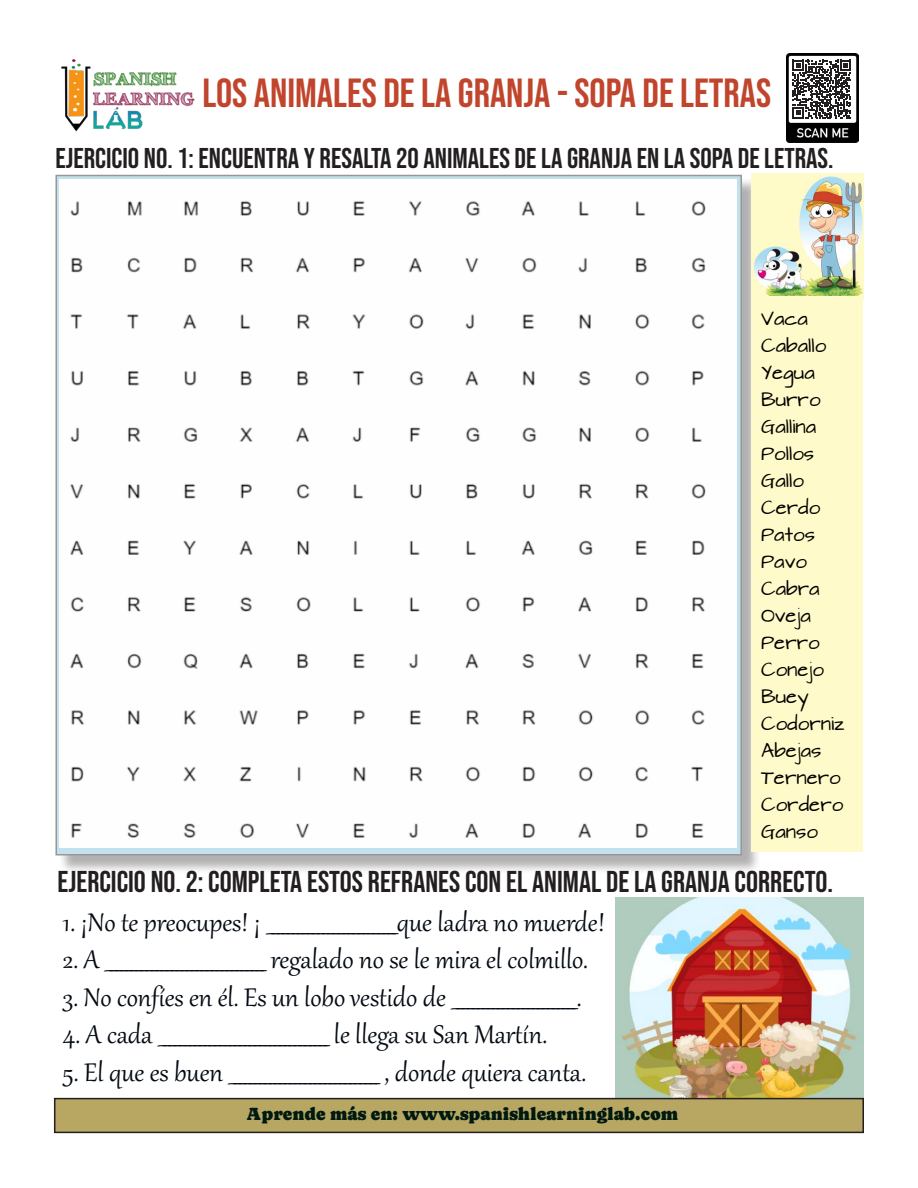
<style>
.page{position:relative;width:918px;height:1188px;background:#fff}
.page>*{position:absolute;margin:0;border:0;box-sizing:border-box;transform-origin:0 0}
.t1{font:40.5px "Bebas Neue";color:#c1452d}
.t2{font:31.5px "Gabriola";color:#030a13}
.t3{font:30px "Bebas Neue";color:#231f20}
.t4{font:28.5px "Bebas Neue";color:#231f20}
.t5{font:18px "Caprasimo";color:#001a10}
.t6{font:16.5px/27px "Architects Daughter";color:#000}
</style>
<div class="page">
<img style="left:787px;top:54px;width:71px;height:89px">
<svg style="left:793px;top:60px;width:60px;height:60px"></svg>
<svg style="left:793px;top:60px;width:58px;height:58px"></svg>
<img style="left:61px;top:59px;width:134px;height:73px">
<div style="left:58px;top:177px;width:703px;height:697px;background:#231f20;opacity:.75"></div>
<img style="left:60px;top:180px;width:677px;height:667px">
<img style="left:615px;top:898px;width:248px;height:200px">
<img style="left:752px;top:173px;width:111px;height:124px">
<div style="left:752px;top:297px;width:111px;height:555px;background:#fffac9"></div>
<div style="left:55px;top:1099px;width:808px;height:33px;background:#b8a663"></div>
<div style="left:54px;top:1098px;width:810px;height:35px;border:2px solid #231f20"></div>
<p class="t1" style="left:202px;top:70px;width:570px">LOS ANIMALES DE LA GRANJA - SOPA DE LETRAS</p>
<p class="t4" style="left:55px;top:142px;width:780px">EJERCICIO NO. 1: ENCUENTRA Y RESALTA 20 ANIMALES DE LA GRANJA EN LA SOPA DE LETRAS.</p>
<p class="t6" style="left:761px;top:306px;width:48px">Vaca</p>
<p class="t6" style="left:761px;top:333px;width:67px">Caballo<br>Yegua</p>
<p class="t6" style="left:761px;top:387px;width:61px">Burro</p>
<p class="t6" style="left:761px;top:414px;width:57px">Gallina</p>
<p class="t6" style="left:761px;top:441px;width:55px">Pollos</p>
<p class="t6" style="left:761px;top:468px;width:44px">Gallo</p>
<p class="t6" style="left:761px;top:495px;width:61px">Cerdo<br>Patos</p>
<p class="t6" style="left:761px;top:549px;width:47px">Pavo</p>
<p class="t6" style="left:761px;top:576px;width:60px">Cabra<br>Oveja</p>
<p class="t6" style="left:761px;top:630px;width:60px">Perro</p>
<p class="t6" style="left:761px;top:657px;width:64px">Conejo</p>
<p class="t6" style="left:761px;top:684px;width:85px">Buey<br>Codorniz<br>Abejas<br>Ternero<br>Cordero<br>Ganso</p>
<p class="t3" style="left:58px;top:865px;width:777px">EJERCICIO NO. 2: COMPLETA ESTOS REFRANES CON EL ANIMAL DE LA GRANJA CORRECTO.</p>
<p class="t2" style="left:63px;top:901px;width:544px">1. ¡No te preocupes! ¡ __________________________que ladra no muerde!</p>
<p class="t2" style="left:63px;top:939px;width:527px">2. A ________________________________ regalado no se le mira el colmillo.</p>
<p class="t2" style="left:63px;top:976px;width:520px">3. No confíes en él. Es un lobo vestido de _________________________.</p>
<p class="t2" style="left:63px;top:1014px;width:486px">4. A cada __________________________________ le llega su San Martín.</p>
<p class="t2" style="left:63px;top:1051px;width:525px">5. El que es buen ______________________________ , donde quiera canta.</p>
<p class="t5" style="left:247px;top:1103px;width:433px">Aprende más en: www.spanishlearninglab.com</p>
</div>
